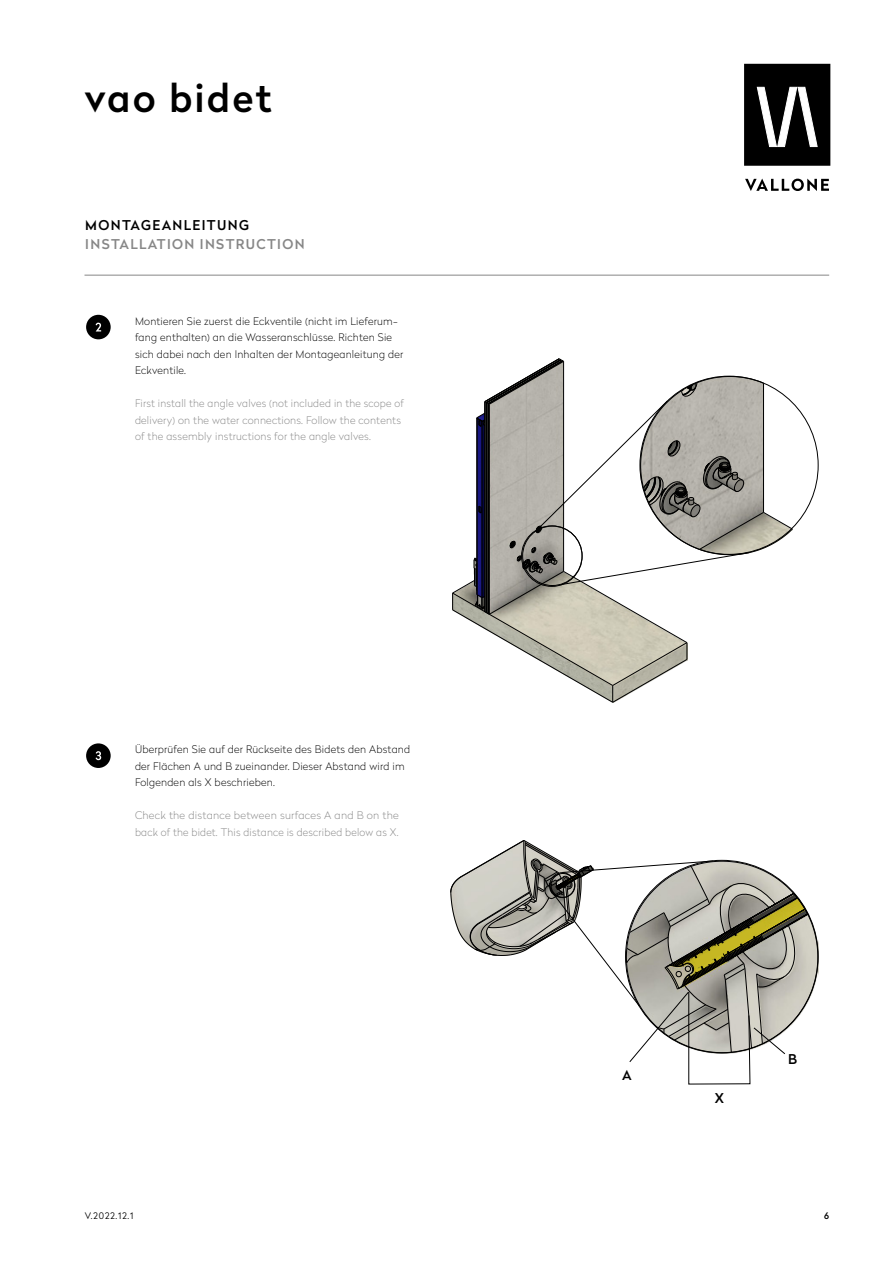
<style>
.page{position:relative;width:893px;height:1263px;background:#fff}
.page>*{position:absolute;margin:0;border:0;box-sizing:border-box;transform-origin:0 0}
.t1{font:500 38.55px "Radikal";letter-spacing:.06em;color:#000}
.t2{font:500 13.5px "Radikal";letter-spacing:.1em;color:#878787}
.t3{font:500 13.5px "Radikal";letter-spacing:.1em;color:#000}
.t4{font:100 10.5px/16.5px "Radikal";letter-spacing:.02em;color:#000}
.t5{font:100 10.5px/16.5px "Radikal";letter-spacing:.02em;color:#878787}
.t6{font:300 9px "Radikal";letter-spacing:.08em;color:#000}
.t7{font:500 9px "Radikal";color:#000}
</style>
<div class="page">
<svg style="left:745px;top:179px;width:84px;height:12px"></svg>
<div style="left:745px;top:65px;width:84px;height:99px;background:#000"></div>
<div style="left:744px;top:64px;width:86px;height:102px;border:3px solid #000"></div>
<svg style="left:757px;top:87px;width:61px;height:60px"></svg>
<hr style="left:84px;top:275px;width:745px;height:1px;background:#878787">
<div style="left:86px;top:315px;width:25px;height:24px;background:#000;border-radius:50%"></div>
<svg style="left:96px;top:323px;width:5px;height:8px"></svg>
<svg style="left:452px;top:358px;width:341px;height:345px"></svg>
<div style="left:86px;top:743px;width:25px;height:25px;background:#000;border-radius:50%"></div>
<svg style="left:96px;top:751px;width:5px;height:9px"></svg>
<svg style="left:450px;top:840px;width:368px;height:244px"></svg>
<div style="left:550px;top:872px;width:25px;height:26px;border:1px solid #000;border-radius:50%"></div>
<div style="left:521px;top:526px;width:61px;height:61px;border:1px solid #000;border-radius:50%"></div>
<h1 class="t1" style="left:84px;top:70px;width:189px">vao bidet</h1>
<p class="t3" style="left:85px;top:215px;width:165px">MONTAGEANLEITUNG</p>
<p class="t2" style="left:85px;top:235px;width:221px">INSTALLATION INSTRUCTION</p>
<p class="t4" style="left:135px;top:312px;width:270px">Montieren Sie zuerst die Eckventile (nicht im Lieferum&shy;fang enthalten) an die Wasseranschlüsse. Richten Sie sich dabei nach den Inhalten der Montageanleitung der Eckventile.</p>
<p class="t5" style="left:135px;top:395px;width:270px">First install the angle valves (not included in the scope of delivery) on the water connections. Follow the contents of the assembly instructions for the angle valves.</p>
<p class="t4" style="left:135px;top:741px;width:277px">Überprüfen Sie auf der Rückseite des Bidets den Abstand der Flächen A und B zueinander. Dieser Abstand wird im<br>Folgenden als X beschrieben.</p>
<p class="t5" style="left:135px;top:807px;width:265px">Check the distance between surfaces A and B on the back of the bidet. This distance is described below as X.</p>
<p class="t3" style="left:622px;top:1065px;width:11px">A</p>
<p class="t3" style="left:715px;top:1088px;width:11px">X</p>
<p class="t3" style="left:788px;top:1049px;width:11px">B</p>
<p class="t6" style="left:85px;top:1209px;width:50px">V.2022.12.1</p>
<p class="t7" style="left:824px;top:1209px;width:6px">6</p>
</div>
